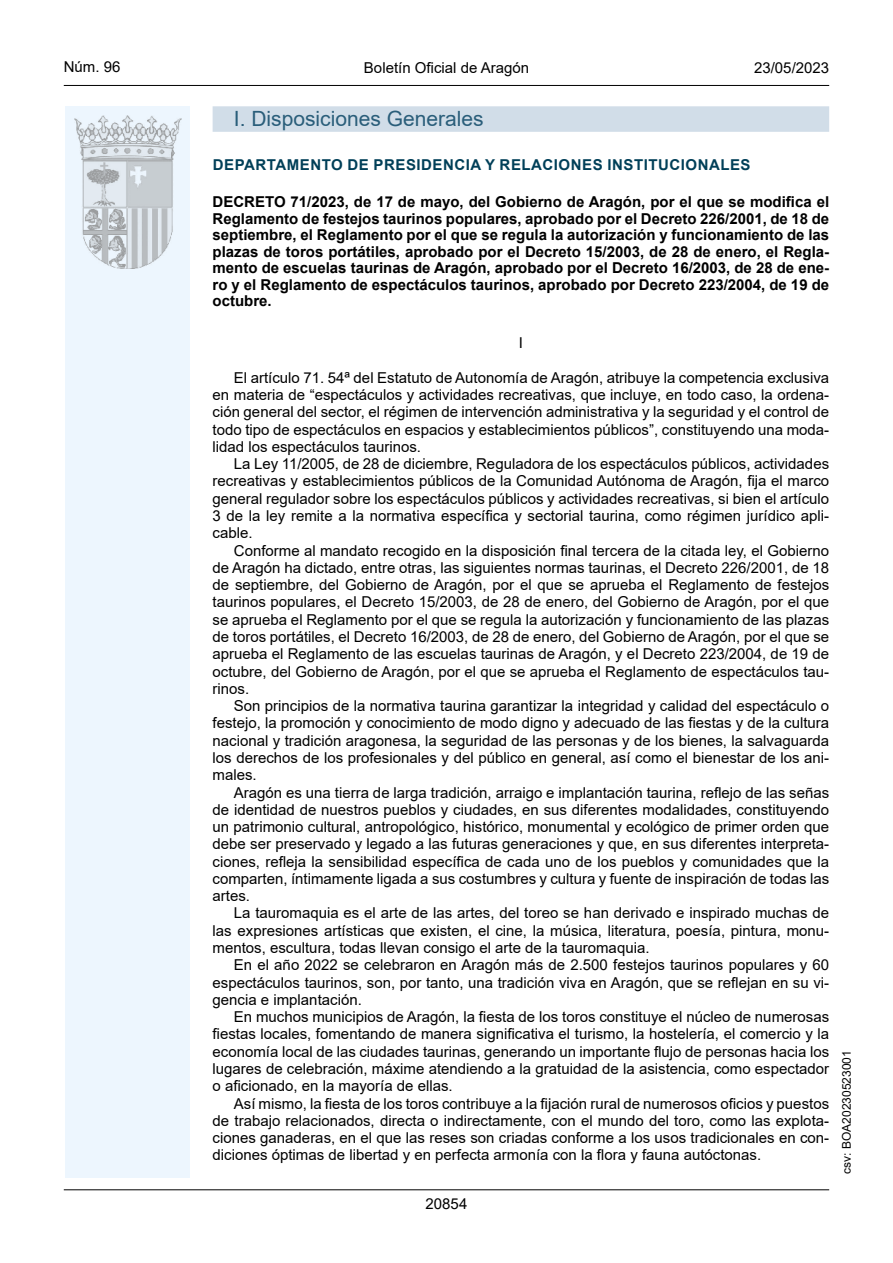
<style>
.page{position:relative;width:893px;height:1263px;background:#fff}
.page>*{position:absolute;margin:0;border:0;box-sizing:border-box;transform-origin:0 0}
.Titulo_sec{font:21px "Arial";color:#2a5e7a}
.inicio_de_parrafo{font:15px/17.2px "Arial";color:#000;text-align:justify}
.Titulo_text{font:700 15px/16.5px "Arial";color:#000;text-align:justify}
.emisor_text{font:15px "Arial Bold MT2";letter-spacing:.035em;color:#003f58}
.estilo_head-c{font:15px "Arial";color:#000}
.estilo_head-d{font:15px "Arial MT2";color:#000}
.estilo_head-i{font:15px "Arial MT2";color:#000}
.numero_pagina{font:15px "Arial MT2";color:#000}
.center{font:15px "Arial MT2";color:#000}
.estilo_head-i-2{font:12px "Arial MT2";color:#000}
</style>
<div class="page">
<div style="left:65px;top:106px;width:125px;height:1072px;background:#edf6fe"></div>
<img style="left:75px;top:115px;width:106px;height:153px">
<hr style="left:64px;top:85px;width:765px;height:1px;background:#000">
<hr style="left:64px;top:1189px;width:765px;height:1px;background:#000">
<div style="left:213px;top:106px;width:616px;height:26px;background:#d1dde8"></div>
<p class="estilo_head-i" style="left:64px;top:57px;width:58px">Núm. 96</p>
<p class="estilo_head-c" style="left:364px;top:57px;width:167px">Boletín Oficial de Aragón</p>
<p class="estilo_head-d" style="left:754px;top:57px;width:77px">23/05/2023</p>
<h3 class="Titulo_sec" style="left:234px;top:104px;width:251px">I. Disposiciones Generales</h3>
<h5 class="emisor_text" style="left:213px;top:154px;width:539px">DEPARTAMENTO DE PRESIDENCIA Y RELACIONES INSTITUCIONALES</h5>
<p class="Titulo_text" style="left:213px;top:194px;width:618px">DECRETO 71/2023, de 17 de mayo, del Gobierno de Aragón, por el que se modifica el Reglamento de festejos taurinos populares, aprobado por el Decreto 226/2001, de 18 de septiembre, el Reglamento por el que se regula la autorización y funcionamiento de las plazas de toros portátiles, aprobado por el Decreto 15/2003, de 28 de enero, el Regla&shy;mento de escuelas taurinas de Aragón, aprobado por el Decreto 16/2003, de 28 de ene&shy;ro y el Reglamento de espectáculos taurinos, aprobado por Decreto 223/2004, de 19 de octubre.</p>
<p class="center" style="left:519px;top:333px;width:6px">I</p>
<p class="inicio_de_parrafo" style="left:213px;top:369px;width:618px;text-indent:21px">El artículo 71. 54ª del Estatuto de Autonomía de Aragón, atribuye la competencia exclusiva en materia de “espectáculos y actividades recreativas, que incluye, en todo caso, la ordena&shy;ción general del sector, el régimen de intervención administrativa y la seguridad y el control de todo tipo de espectáculos en espacios y establecimientos públicos”, constituyendo una moda&shy;lidad los espectáculos taurinos.</p>
<p class="inicio_de_parrafo" style="left:213px;top:455px;width:618px;text-indent:21px">La Ley 11/2005, de 28 de diciembre, Reguladora de los espectáculos públicos, actividades recreativas y establecimientos públicos de la Comunidad Autónoma de Aragón, fija el marco general regulador sobre los espectáculos públicos y actividades recreativas, si bien el artículo 3 de la ley remite a la normativa específica y sectorial taurina, como régimen jurídico apli&shy;cable.</p>
<p class="inicio_de_parrafo" style="left:213px;top:542px;width:618px;text-indent:21px">Conforme al mandato recogido en la disposición final tercera de la citada ley, el Gobierno de Aragón ha dictado, entre otras, las siguientes normas taurinas, el Decreto 226/2001, de 18 de septiembre, del Gobierno de Aragón, por el que se aprueba el Reglamento de festejos taurinos populares, el Decreto 15/2003, de 28 de enero, del Gobierno de Aragón, por el que se aprueba el Reglamento por el que se regula la autorización y funcionamiento de las plazas de toros portátiles, el Decreto 16/2003, de 28 de enero, del Gobierno de Aragón, por el que se aprueba el Reglamento de las escuelas taurinas de Aragón, y el Decreto 223/2004, de 19 de octubre, del Gobierno de Aragón, por el que se aprueba el Reglamento de espectáculos tau&shy;rinos.</p>
<p class="inicio_de_parrafo" style="left:213px;top:697px;width:618px;text-indent:21px">Son principios de la normativa taurina garantizar la integridad y calidad del espectáculo o festejo, la promoción y conocimiento de modo digno y adecuado de las fiestas y de la cultura nacional y tradición aragonesa, la seguridad de las personas y de los bienes, la salvaguarda los derechos de los profesionales y del público en general, así como el bienestar de los ani&shy;males.</p>
<p class="inicio_de_parrafo" style="left:213px;top:783px;width:618px;text-indent:21px">Aragón es una tierra de larga tradición, arraigo e implantación taurina, reflejo de las señas de identidad de nuestros pueblos y ciudades, en sus diferentes modalidades, constituyendo un patrimonio cultural, antropológico, histórico, monumental y ecológico de primer orden que debe ser preservado y legado a las futuras generaciones y que, en sus diferentes interpreta&shy;ciones, refleja la sensibilidad específica de cada uno de los pueblos y comunidades que la comparten, íntimamente ligada a sus costumbres y cultura y fuente de inspiración de todas las artes.</p>
<p class="inicio_de_parrafo" style="left:213px;top:904px;width:618px;text-indent:21px">La tauromaquia es el arte de las artes, del toreo se han derivado e inspirado muchas de las expresiones artísticas que existen, el cine, la música, literatura, poesía, pintura, monu&shy;mentos, escultura, todas llevan consigo el arte de la tauromaquia.</p>
<p class="inicio_de_parrafo" style="left:213px;top:956px;width:618px;text-indent:21px">En el año 2022 se celebraron en Aragón más de 2.500 festejos taurinos populares y 60 espectáculos taurinos, son, por tanto, una tradición viva en Aragón, que se reflejan en su vi&shy;gencia e implantación.</p>
<p class="inicio_de_parrafo" style="left:213px;top:1008px;width:618px;text-indent:21px">En muchos municipios de Aragón, la fiesta de los toros constituye el núcleo de numerosas fiestas locales, fomentando de manera significativa el turismo, la hostelería, el comercio y la economía local de las ciudades taurinas, generando un importante flujo de personas hacia los lugares de celebración, máxime atendiendo a la gratuidad de la asistencia, como espectador o aficionado, en la mayoría de ellas.</p>
<p class="inicio_de_parrafo" style="left:213px;top:1094px;width:618px;text-indent:21px">Así mismo, la fiesta de los toros contribuye a la fijación rural de numerosos oficios y puestos de trabajo relacionados, directa o indirectamente, con el mundo del toro, como las explota&shy;ciones ganaderas, en el que las reses son criadas conforme a los usos tradicionales en con&shy;diciones óptimas de libertad y en perfecta armonía con la flora y fauna autóctonas.</p>
<p class="numero_pagina" style="left:426px;top:1193px;width:43px">20854</p>
<p class="estilo_head-i-2" style="left:838px;top:1174px;width:125px;rotate:-90deg">csv: BOA20230523001</p>
</div>
